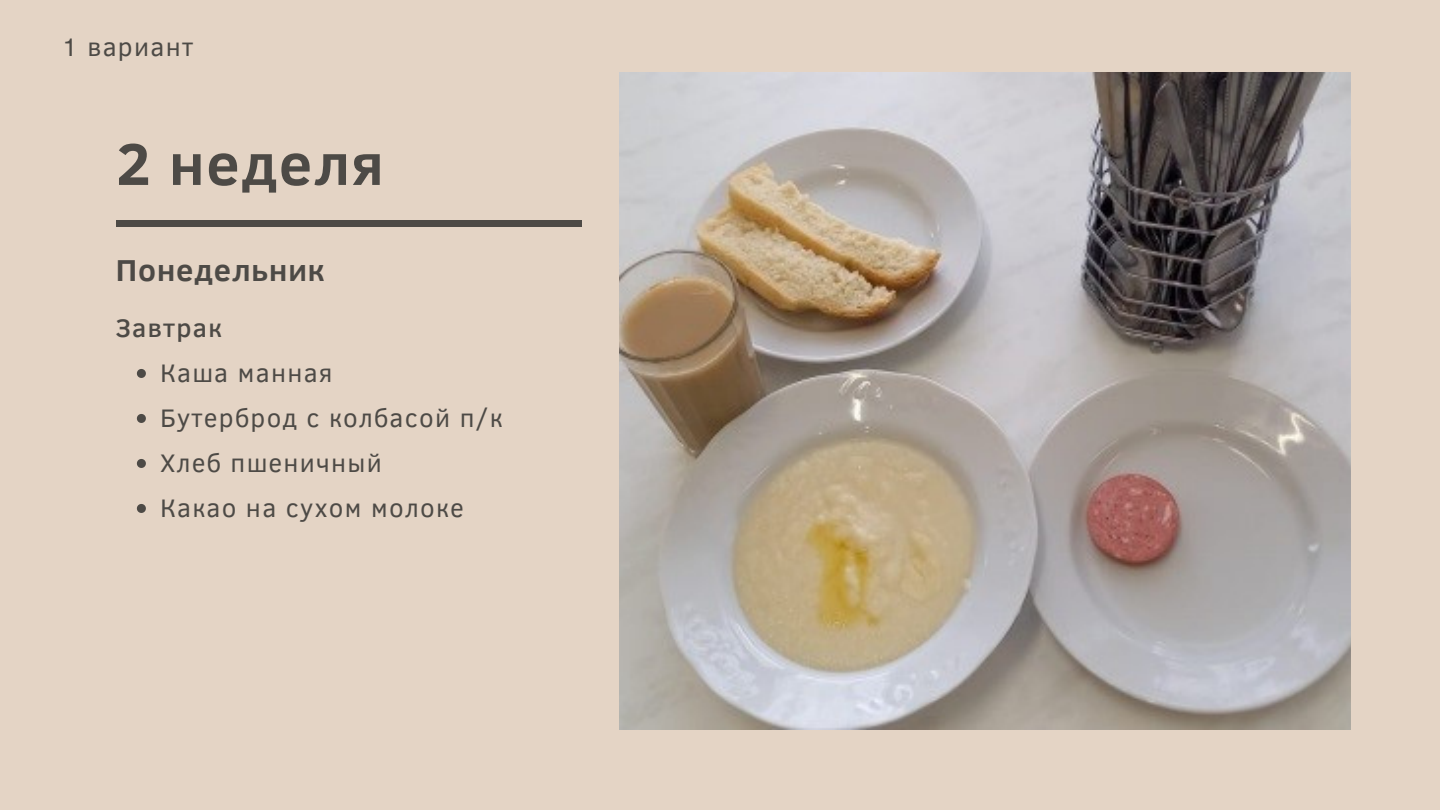
<style>
.page{position:relative;width:1440px;height:810px;background:#e4d4c5}
.page>*{position:absolute;margin:0;border:0;box-sizing:border-box;transform-origin:0 0}
.t1{font:700 60px "Clear Sans";letter-spacing:.03em;color:#4d4a46}
.t2{font:700 31px "Clear Sans";letter-spacing:.03em;color:#4d4a46}
.t3{font:26px/45px "Clear Sans";letter-spacing:.05em;color:#4d4a46}
.t4{font:500 26px "Clear Sans";letter-spacing:.05em;color:#4d4a46}
</style>
<div class="page">
<img style="left:619px;top:72px;width:731px;height:657px">
<svg style="left:137px;top:369px;width:9px;height:9px"></svg>
<svg style="left:137px;top:414px;width:9px;height:9px"></svg>
<svg style="left:137px;top:459px;width:9px;height:9px"></svg>
<svg style="left:137px;top:504px;width:9px;height:9px"></svg>
<div style="left:116px;top:220px;width:466px;height:7px;background:#4d4a46"></div>
<p class="t3" style="left:62px;top:23px;width:133px">1 вариант</p>
<h1 class="t1" style="left:116px;top:120px;width:269px">2 неделя</h1>
<p class="t2" style="left:116px;top:248px;width:210px">Понедельник</p>
<p class="t4" style="left:116px;top:309px;width:107px">Завтрак</p>
<p class="t3" style="left:160px;top:350px;width:344px">Каша манная<br>Бутерброд с колбасой п/к<br>Хлеб пшеничный<br>Какао на сухом молоке</p>
</div>
